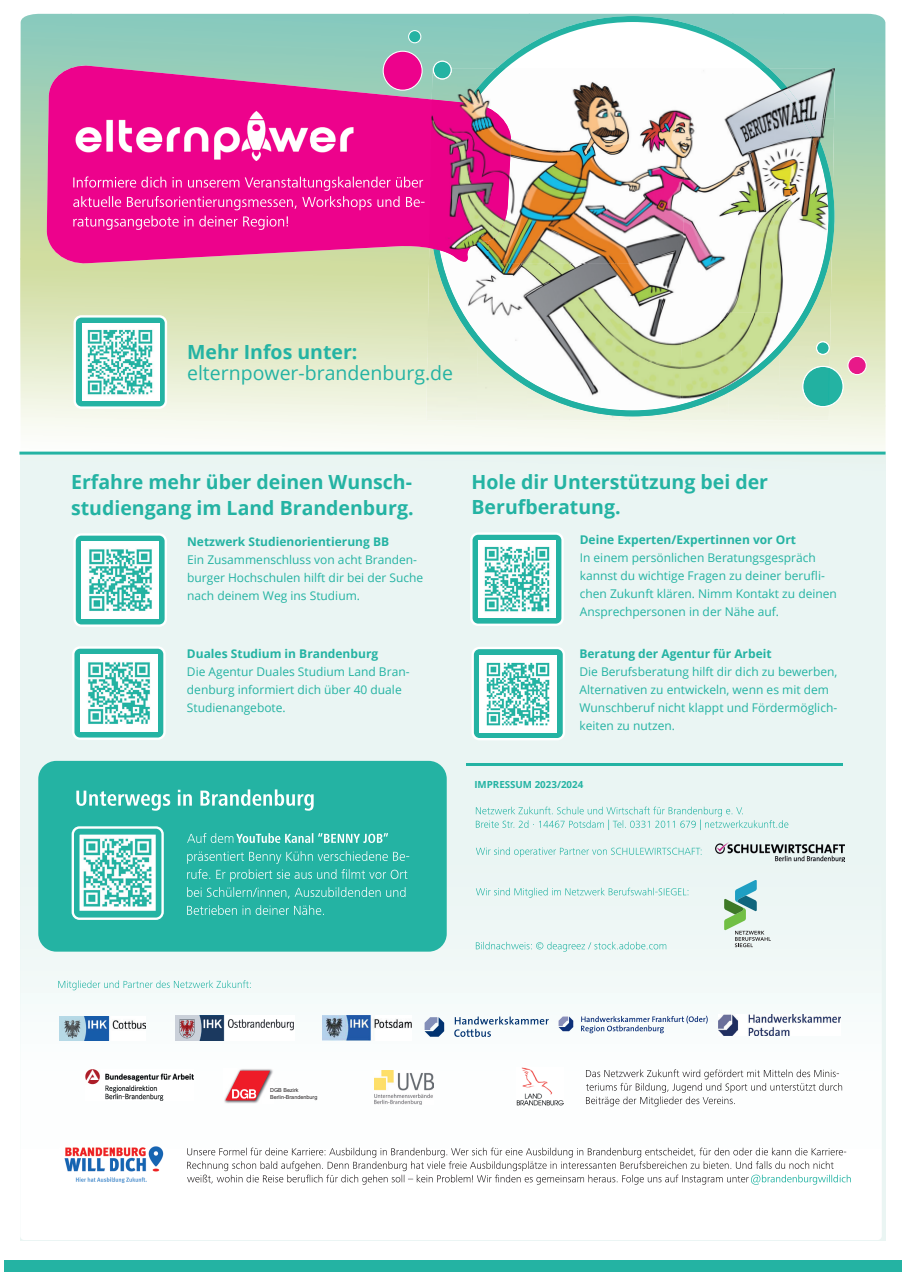
<style>
.page{position:relative;width:902px;height:1272px;background:#fff}
.page>*{position:absolute;margin:0;border:0;box-sizing:border-box;transform-origin:0 0}
.t1{font:700 19.5px/25.5px "Open Sans";color:#24b3a3}
.t2{font:19.5px "Open Sans";color:#24b3a3}
.t3{font:12px/18px "Open Sans";color:#24b3a3}
.t4{font:700 12px "Open Sans";color:#24b3a3}
.t5{font:700 9.75px "Open Sans";color:#24b3a3}
.t6{font:5.4px/6.6px "Arial";color:#231f20}
</style>
<div class="page">
<div style="left:20px;top:455px;width:865px;height:784px;background:#eaf5f3"></div>
<img style="left:784px;top:14px;width:101px;height:392px">
<img style="left:20px;top:14px;width:51px;height:245px">
<svg style="left:430px;top:16px;width:404px;height:52px;fill:#8bcbbf"></svg>
<div style="left:4px;top:1259px;width:897px;height:12px;background:#24b3a3"></div>
<svg style="left:20px;top:842px;width:861px;height:397px"></svg>
<img style="left:86px;top:1069px;width:108px;height:31px">
<img style="left:322px;top:1015px;width:89px;height:25px">
<img style="left:224px;top:1068px;width:49px;height:35px">
<svg style="left:225px;top:1070px;width:45px;height:30px"></svg>
<img style="left:60px;top:1016px;width:85px;height:24px">
<img style="left:374px;top:1070px;width:59px;height:34px">
<img style="left:175px;top:1015px;width:120px;height:25px">
<img style="left:718px;top:1014px;width:122px;height:21px">
<svg style="left:424px;top:1017px;width:20px;height:19px"></svg>
<svg style="left:454px;top:1016px;width:94px;height:20px"></svg>
<img style="left:516px;top:1067px;width:47px;height:38px">
<svg style="left:581px;top:1015px;width:126px;height:18px"></svg>
<svg style="left:558px;top:1016px;width:15px;height:15px"></svg>
<svg style="left:586px;top:1069px;width:256px;height:37px;background:#e5e6e6"></svg>
<div style="left:75px;top:534px;width:91px;height:91px;background:#24b3a3;border-radius:7px"></div>
<div style="left:73px;top:533px;width:94px;height:94px;border:2px solid #fff;border-radius:7px"></div>
<svg style="left:58px;top:980px;width:193px;height:10px"></svg>
<div style="left:73px;top:647px;width:91px;height:91px;background:#24b3a3;border-radius:7px"></div>
<div style="left:72px;top:646px;width:94px;height:94px;border:2px solid #fff;border-radius:7px"></div>
<svg style="left:476px;top:806px;width:312px;height:24px"></svg>
<svg style="left:476px;top:847px;width:225px;height:10px"></svg>
<svg style="left:476px;top:887px;width:212px;height:10px"></svg>
<svg style="left:476px;top:941px;width:190px;height:10px"></svg>
<svg style="left:724px;top:880px;width:46px;height:67px"></svg>
<hr style="left:466px;top:763px;width:376px;height:2px;background:#24b3a3">
<div style="left:80px;top:654px;width:78px;height:77px;background:#fff"></div>
<img style="left:59px;top:1142px;width:108px;height:44px">
<svg style="left:834px;top:366px;width:9px;height:41px"></svg>
<div style="left:847px;top:356px;width:19px;height:19px;background:#e81989;border:1px solid #fff;border-radius:50%"></div>
<div style="left:382px;top:51px;width:40px;height:40px;background:#ed028c;border:1px solid #fff;border-radius:50%"></div>
<svg style="left:433px;top:61px;width:18px;height:3px"></svg>
<div style="left:408px;top:30px;width:13px;height:13px;background:#24b3a3;border:1px solid #fff;border-radius:50%"></div>
<svg style="left:46px;top:64px;width:466px;height:200px;background:#de3094"></svg>
<div style="left:75px;top:316px;width:91px;height:91px;background:#24b3a3;border-radius:7px"></div>
<div style="left:73px;top:315px;width:94px;height:94px;border:2px solid #fff;border-radius:7px"></div>
<img style="left:715px;top:842px;width:129px;height:19px">
<div style="left:38px;top:760px;width:408px;height:191px;background:#24b3a3;border-radius:18px"></div>
<svg style="left:187px;top:833px;width:201px;height:10px"></svg>
<svg style="left:187px;top:851px;width:222px;height:12px"></svg>
<svg style="left:187px;top:869px;width:220px;height:12px"></svg>
<svg style="left:187px;top:887px;width:218px;height:11px"></svg>
<svg style="left:187px;top:905px;width:137px;height:10px"></svg>
<div style="left:72px;top:826px;width:92px;height:93px;border:2px solid #fff;border-radius:7px"></div>
<svg style="left:76px;top:789px;width:237px;height:21px"></svg>
<svg style="left:187px;top:1147px;width:663px;height:37px;background:#e4e4e4"></svg>
<div style="left:471px;top:533px;width:91px;height:91px;background:#24b3a3;border-radius:7px"></div>
<div style="left:470px;top:532px;width:93px;height:94px;border:2px solid #fff;border-radius:7px"></div>
<svg style="left:73px;top:176px;width:351px;height:34px;background:#ef289d"></svg>
<svg style="left:73px;top:216px;width:215px;height:14px;background:#f032a1"></svg>
<img style="left:72px;top:105px;width:287px;height:56px">
<img style="left:432px;top:68px;width:34px;height:31px">
<img style="left:808px;top:68px;width:26px;height:50px">
<img style="left:779px;top:118px;width:55px;height:302px">
<img style="left:426px;top:248px;width:50px;height:172px">
<img style="left:526px;top:410px;width:202px;height:10px">
<img style="left:506px;top:68px;width:253px;height:49px">
<img style="left:488px;top:117px;width:193px;height:146px">
<img style="left:681px;top:117px;width:147px;height:195px">
<img style="left:481px;top:262px;width:7px;height:42px">
<img style="left:486px;top:263px;width:197px;height:147px">
<img style="left:680px;top:312px;width:99px;height:92px">
<img style="left:778px;top:312px;width:2px;height:31px">
<img style="left:466px;top:68px;width:40px;height:31px">
<img style="left:759px;top:68px;width:49px;height:50px">
<img style="left:780px;top:118px;width:52px;height:235px">
<img style="left:433px;top:262px;width:48px;height:87px">
<img style="left:481px;top:339px;width:49px;height:50px">
<img style="left:729px;top:343px;width:51px;height:49px">
<img style="left:530px;top:382px;width:200px;height:34px">
<img style="left:802px;top:366px;width:27px;height:41px">
<svg style="left:815px;top:341px;width:1px;height:14px"></svg>
<img style="left:816px;top:341px;width:13px;height:14px">
<img style="left:433px;top:68px;width:18px;height:11px">
<img style="left:429px;top:99px;width:83px;height:163px">
<img style="left:88px;top:662px;width:62px;height:62px">
<div style="left:19px;top:451px;width:866px;height:3px;background:#24b3a3;border:2px solid #24b3a3"></div>
<img style="left:79px;top:834px;width:77px;height:76px">
<div style="left:472px;top:648px;width:92px;height:91px;background:#24b3a3;border-radius:7px"></div>
<div style="left:471px;top:646px;width:94px;height:94px;border:2px solid #fff;border-radius:7px"></div>
<div style="left:82px;top:541px;width:77px;height:77px;background:#fff"></div>
<img style="left:89px;top:549px;width:63px;height:62px">
<div style="left:479px;top:654px;width:78px;height:78px;background:#fff"></div>
<img style="left:486px;top:662px;width:64px;height:64px">
<div style="left:82px;top:323px;width:78px;height:77px;background:#fff"></div>
<img style="left:87px;top:329px;width:66px;height:66px">
<div style="left:478px;top:540px;width:77px;height:78px;background:#fff"></div>
<img style="left:484px;top:546px;width:66px;height:66px">
<h1 class="t1" style="left:187px;top:339px;width:172px">Mehr Infos unter:</h1>
<h1 class="t2" style="left:187px;top:360px;width:267px">elternpower-brandenburg.de</h1>
<h1 class="t1" style="left:71px;top:469px;width:344px">Erfahre mehr über deinen Wunsch&shy;studiengang im Land Brandenburg.</h1>
<p class="t4" style="left:187px;top:533px;width:203px">Netzwerk Studienorientierung BB</p>
<p class="t3" style="left:187px;top:550px;width:237px">Ein Zusammenschluss von acht Branden&shy;burger Hochschulen hilft dir bei der Suche nach deinem Weg ins Studium.</p>
<p class="t4" style="left:187px;top:644px;width:193px">Duales Studium in Brandenburg</p>
<p class="t3" style="left:187px;top:662px;width:224px">Die Agentur Duales Studium Land Bran&shy;denburg informiert dich über 40 duale<br>Studienangebote.</p>
<h1 class="t1" style="left:471px;top:468px;width:298px">Hole dir Unterstützung bei der<br>Berufberatung.</h1>
<p class="t4" style="left:579px;top:531px;width:218px">Deine Experten/Expertinnen vor Ort</p>
<p class="t3" style="left:579px;top:548px;width:259px">In einem persönlichen Beratungsgespräch kannst du wichtige Fragen zu deiner berufli&shy;chen Zukunft klären. Nimm Kontakt zu deinen Ansprechpersonen in der Nähe auf.</p>
<p class="t4" style="left:579px;top:645px;width:194px">Beratung der Agentur für Arbeit</p>
<p class="t3" style="left:579px;top:662px;width:259px">Die Berufsberatung hilft dir dich zu bewerben, Alternativen zu entwickeln, wenn es mit dem Wunschberuf nicht klappt und Fördermöglich&shy;keiten zu nutzen.</p>
<p class="t5" style="left:474px;top:777px;width:110px">IMPRESSUM 2023/2024</p>
<p class="t6" style="left:270px;top:1086px;width:49px">DGB Bezirk<br>Berlin-Brandenburg</p>
</div>
